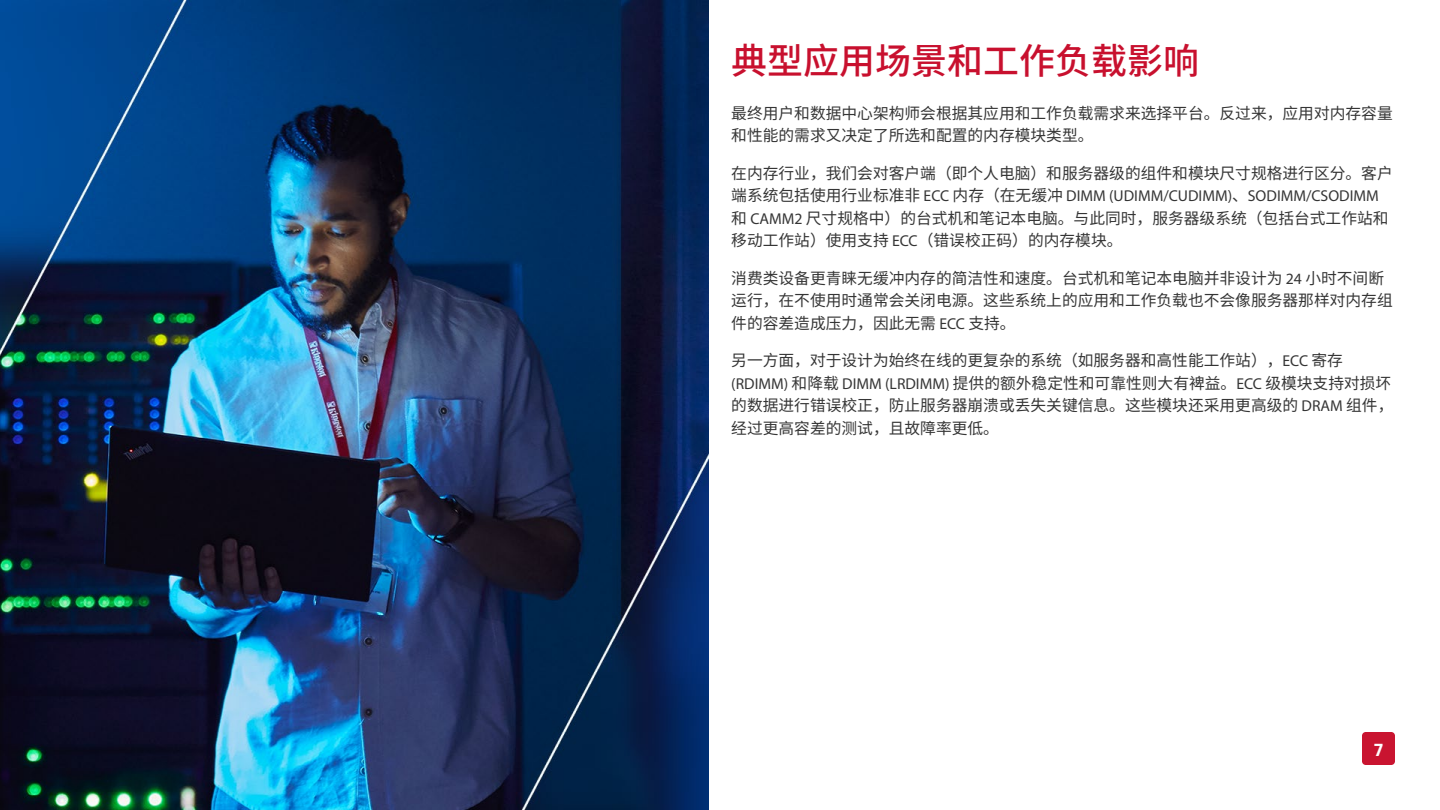
<style>
.page{position:relative;width:1440px;height:810px;background:#fff}
.page>*{position:absolute;margin:0;border:0;box-sizing:border-box;transform-origin:0 0}
.t1{font:500 36px "Noto Sans CJ Ksc";color:#c8102e}
.t2{font:700 18.75px "Breuer Text";color:#fff}
.t3{font:15.75px/22.5px "Noto Sans CJ Ksc";color:#353535}
.t4{font:15.75px "Myriad Pro";color:#353535}
.s1{font-family:"Noto Sans CJ Ksc"}
.s2{font-family:"Myriad Pro"}
</style>
<div class="page">
<img style="left:0;top:0;width:709px;height:810px">
<div style="left:1362px;top:732px;width:33px;height:33px;background:#c91430;border-radius:4px"></div>
<h1 class="t1" style="left:731px;top:40px;width:469px">典型应用场景和工作负载影响</h1>
<p class="t3" style="left:731px;top:102px;width:663px">最终用户和数据中心架构师会根据其应用和工作负载需求来选择平台。反过来，应用对内存容量和性能的需求又决定了所选和配置的内存模块类型。</p>
<p class="t3" style="left:731px;top:162px;width:663px">在内存行业，我们会对客户端（即个人电脑）和服务器级的组件和模块尺寸规格进行区分。客户</p>
<p class="t4" style="left:731px;top:186px;width:649px"><span class="s1">端系统包括使用行业标准非</span> ECC <span class="s1">内存（在无缓冲</span> DIMM (UDIMM/CUDIMM)<span class="s1">、</span>SODIMM/CSODIMM</p>
<p class="t3" style="left:731px;top:207px;width:659px">和 <span class="s2">CAMM2</span> 尺寸规格中）的台式机和笔记本电脑。与此同时，服务器级系统（包括台式工作站和移动工作站）使用支持 <span class="s2">ECC</span>（错误校正码）的内存模块。</p>
<p class="t3" style="left:731px;top:267px;width:663px">消费类设备更青睐无缓冲内存的简洁性和速度。台式机和笔记本电脑并非设计为 <span class="s2">24</span> 小时不间断运行，在不使用时通常会关闭电源。这些系统上的应用和工作负载也不会像服务器那样对内存组件的容差造成压力，因此无需 <span class="s2">ECC</span> 支持。</p>
<p class="t3" style="left:731px;top:350px;width:664px">另一方面，对于设计为始终在线的更复杂的系统（如服务器和高性能工作站），<span class="s2">ECC</span> 寄存<span class="s2">(RDIMM)</span> 和降载 <span class="s2">DIMM (LRDIMM)</span> 提供的额外稳定性和可靠性则大有裨益。<span class="s2">ECC</span> 级模块支持对损坏的数据进行错误校正，防止服务器崩溃或丢失关键信息。这些模块还采用更高级的 <span class="s2">DRAM</span> 组件，经过更高容差的测试，且故障率更低。</p>
<p class="t2" style="left:1374px;top:739px;width:10px">7</p>
</div>
